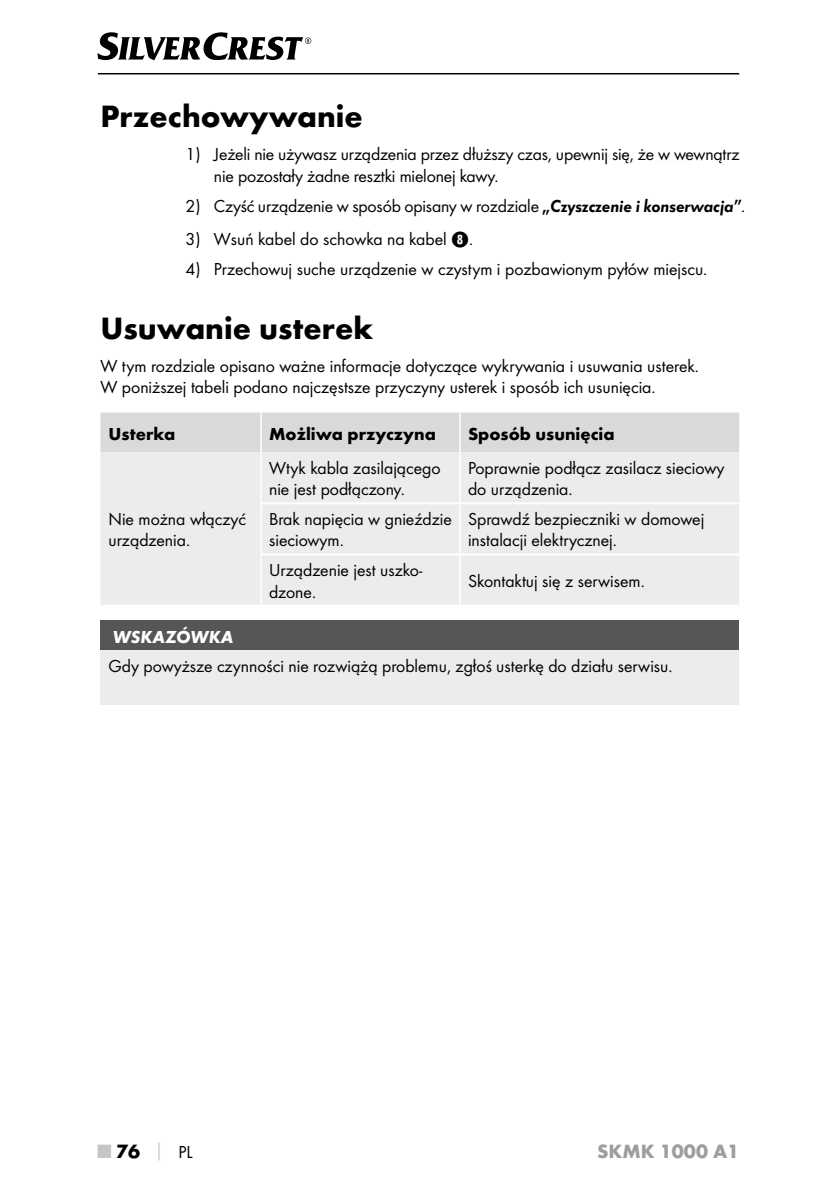
<style>
.page{position:relative;width:840px;height:1191px;background:#fff}
.page>*{position:absolute;margin:0;border:0;box-sizing:border-box;transform-origin:0 0}
.t1{font:700 32px "Futura";color:#000}
.t2{font:700 20px "Futura";color:#9c9d9d}
.t3{font:700 20px "Futura";color:#000}
.t4{font:18px/21.6px "Futura Boo";color:#000}
.t5{font:700 18px "Futura";color:#000}
.t6{font:italic 700 18px "Futura";color:#fff}
.s1{font-family:"Futura Dem Obl"}
.s2{font-family:"Hako PI Nummern"}
.s3{color:#c5c6c6}
.s4{font-size:18px;color:#c5c6c6}
.s5{font-family:"Futura Boo";font-weight:400;font-size:18px}
</style>
<div class="page">
<hr style="left:98px;top:73px;width:640px;height:1px;background:#000">
<svg style="left:97px;top:32px;width:214px;height:28px"></svg>
<div style="left:100px;top:412px;width:638px;height:40px;background:#dadada"></div>
<div style="left:100px;top:452px;width:638px;height:152px;background:#ececed"></div>
<hr style="left:260px;top:412px;width:2px;height:40px;background:#fff">
<hr style="left:459px;top:412px;width:1px;height:40px;background:#fff">
<hr style="left:260px;top:452px;width:2px;height:51px;background:#fff">
<hr style="left:459px;top:452px;width:1px;height:50px;background:#fff">
<hr style="left:260px;top:503px;width:2px;height:51px;background:#fff">
<hr style="left:459px;top:504px;width:1px;height:49px;background:#fff">
<hr style="left:260px;top:554px;width:2px;height:50px;background:#fff">
<hr style="left:459px;top:555px;width:1px;height:49px;background:#fff">
<hr style="left:262px;top:502px;width:198px;height:2px;background:#fff">
<hr style="left:460px;top:502px;width:278px;height:2px;background:#fff">
<hr style="left:262px;top:553px;width:198px;height:2px;background:#fff">
<hr style="left:460px;top:553px;width:278px;height:2px;background:#fff">
<div style="left:100px;top:620px;width:638px;height:30px;background:#565656"></div>
<div style="left:100px;top:650px;width:638px;height:55px;background:#ececed"></div>
<h1 class="t1" style="left:100px;top:97px;width:264px">Przechowywanie</h1>
<p class="t4" style="left:214px;top:143px;width:527px;text-indent:-28px">1) Jeżeli nie używasz urządzenia przez dłuższy czas, upewnij się, że w wewnątrz nie pozostały żadne resztki mielonej kawy.</p>
<p class="t4" style="left:185px;top:195px;width:558px">2) Czyść urządzenie w sposób opisany w rozdziale <span class="s1">„Czyszczenie i konserwacja”</span>.</p>
<p class="t4" style="left:185px;top:228px;width:287px">3) Wsuń kabel do schowka na kabel <span class="s2">8</span>.</p>
<p class="t4" style="left:185px;top:258px;width:520px">4) Przechowuj suche urządzenie w czystym i pozbawionym pyłów miejscu.</p>
<h1 class="t1" style="left:100px;top:308px;width:274px">Usuwanie usterek</h1>
<p class="t4" style="left:100px;top:355px;width:597px">W tym rozdziale opisano ważne informacje dotyczące wykrywania i usuwania usterek.<br>W poniższej tabeli podano najczęstsze przyczyny usterek i sposób ich usunięcia.</p>
<p class="t5" style="left:108px;top:422px;width:68px">Usterka</p>
<p class="t5" style="left:269px;top:422px;width:168px">Możliwa przyczyna</p>
<p class="t5" style="left:468px;top:422px;width:148px">Sposób usunięcia</p>
<p class="t4" style="left:108px;top:508px;width:139px">Nie można włączyć urządzenia.</p>
<p class="t4" style="left:269px;top:457px;width:173px">Wtyk kabla zasilającego nie jest podłączony.</p>
<p class="t4" style="left:468px;top:457px;width:258px">Poprawnie podłącz zasilacz sieciowy do urządzenia.</p>
<p class="t4" style="left:269px;top:508px;width:184px">Brak napięcia w gnieździe sieciowym.</p>
<p class="t4" style="left:468px;top:508px;width:237px">Sprawdź bezpieczniki w domowej instalacji elektrycznej.</p>
<p class="t4" style="left:269px;top:559px;width:155px">Urządzenie jest uszko&shy;dzone.</p>
<p class="t4" style="left:468px;top:570px;width:176px">Skontaktuj się z serwisem.</p>
<p class="t6" style="left:113px;top:625px;width:122px">WSKAZÓWKA</p>
<p class="t4" style="left:108px;top:655px;width:563px">Gdy powyższe czynności nie rozwiążą problemu, zgłoś usterkę do działu serwisu.</p>
<p class="t3" style="left:98px;top:1139px;width:96px"><span class="s3">■</span> 76 <span class="s4">│</span> <span class="s5">PL</span></p>
<p class="t2" style="left:597px;top:1139px;width:143px">SKMK 1000 A1</p>
</div>
